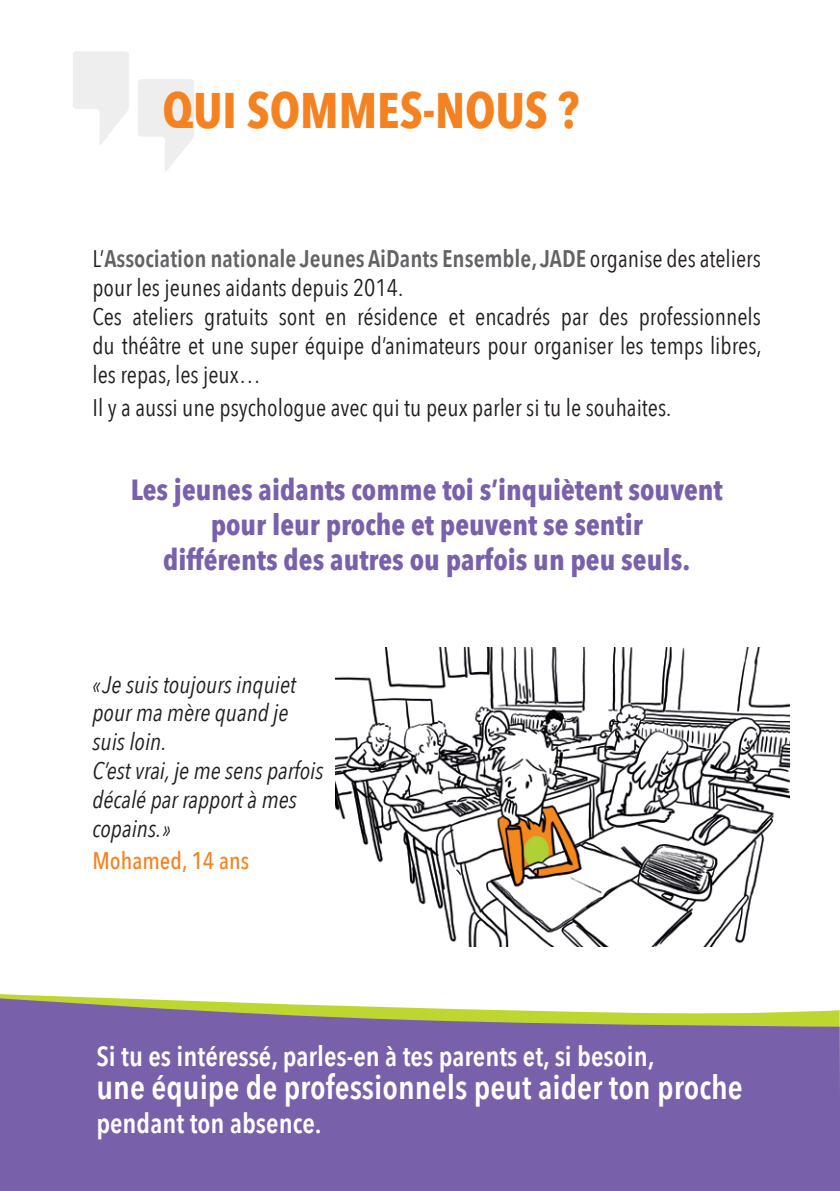
<style>
.page{position:relative;width:840px;height:1191px;background:#fff}
.page>*{position:absolute;margin:0;border:0;box-sizing:border-box;transform-origin:0 0}
.Titre{font:700 49.8px "Avenir Next Condensed";color:#f58220}
.t1{font:600 33.2px "Avenir Next Condensed";color:#fff}
.t2{font:700 29.2px/35px "Avenir Next Condensed";color:#7960aa;text-align:center}
.t3{font:600 27.8px "Avenir Next Condensed";color:#fff}
.t4{font:24px/28.8px "Avenir Next Condensed";color:#231f20}
.t5{font:italic 24px/28.8px "Avenir Next Condensed";color:#231f20}
.t6{font:500 24px "Avenir Next Condensed";color:#f58220}
.s1{font-weight:600;color:#636366}
</style>
<div class="page">
<img style="left:335px;top:647px;width:454px;height:299px">
<svg style="left:0;top:996px;width:839px;height:195px;fill:#7960aa"></svg>
<svg style="left:73px;top:51px;width:56px;height:94px"></svg>
<svg style="left:138px;top:79px;width:56px;height:93px"></svg>
<p class="Titre" style="left:162px;top:79px;width:418px">QUI SOMMES-NOUS ?</p>
<p class="t4" style="left:92px;top:243px;width:669px">L’<span class="s1">Association nationale Jeunes AiDants Ensemble, JADE</span> organise des ateliers pour les jeunes aidants depuis 2014.</p>
<p class="t4" style="left:92px;top:301px;width:670px;text-align:justify">Ces ateliers gratuits sont en résidence et encadrés par des professionnels du théâtre et une super équipe d’animateurs pour organiser les temps libres, les repas, les jeux…</p>
<p class="t4" style="left:92px;top:392px;width:580px">Il y a aussi une psychologue avec qui tu peux parler si tu le souhaites.</p>
<p class="t2" style="left:131px;top:472px;width:593px">Les jeunes aidants comme toi s’inquiètent souvent pour leur proche et peuvent se sentir<br>différents des autres ou parfois un peu seuls.</p>
<p class="t5" style="left:92px;top:670px;width:232px">«Je suis toujours inquiet pour ma mère quand je suis loin.<br>C’est vrai, je me sens parfois décalé par rapport à mes copains.»</p>
<p class="t6" style="left:92px;top:846px;width:158px">Mohamed, 14 ans</p>
<p class="t3" style="left:96px;top:1032px;width:559px">Si tu es intéressé, parles-en à tes parents et, si besoin,</p>
<p class="t1" style="left:96px;top:1059px;width:647px">une équipe de professionnels peut aider ton proche</p>
<p class="t3" style="left:96px;top:1099px;width:227px">pendant ton absence.</p>
</div>
